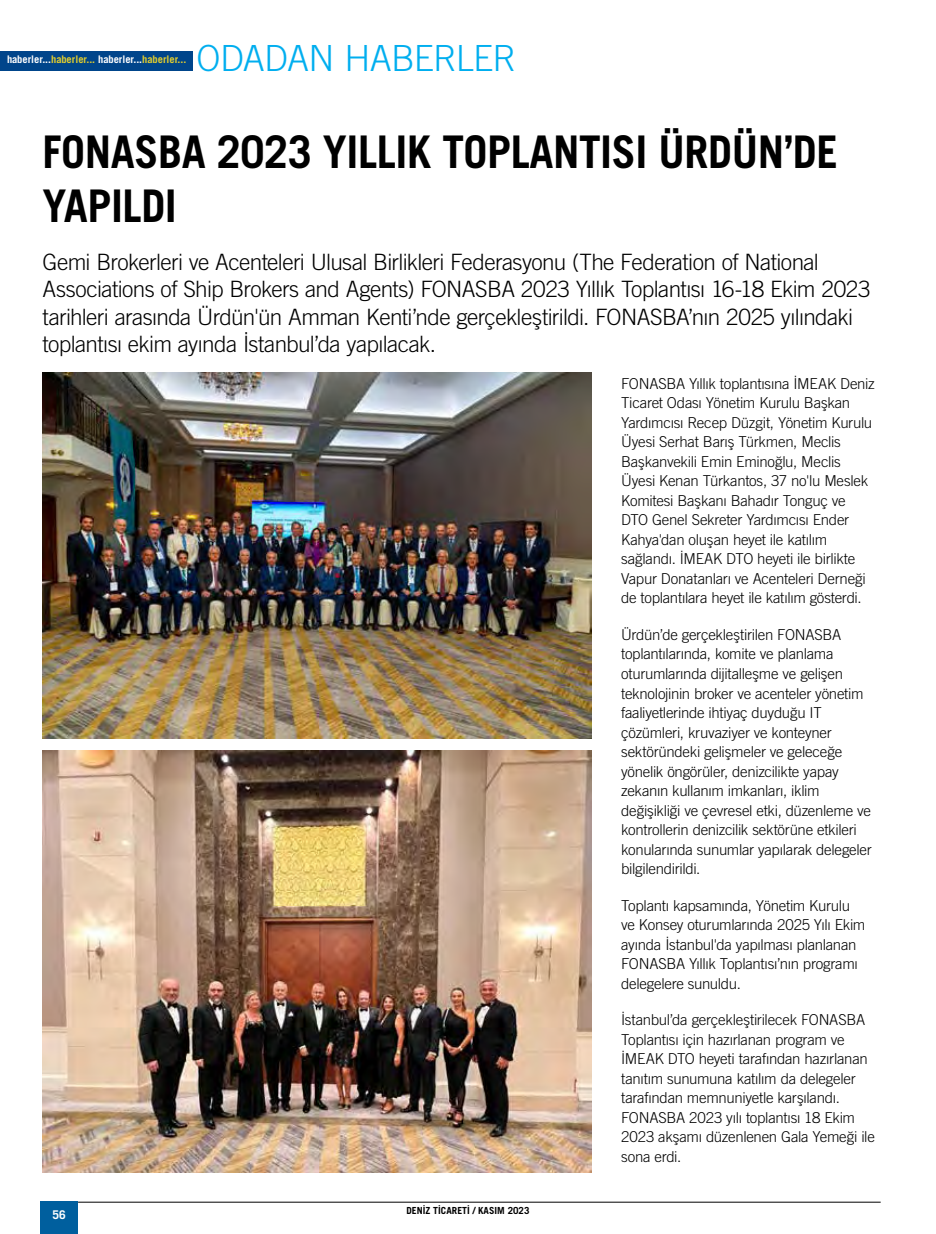
<style>
.page{position:relative;width:936px;height:1234px;background:#fff}
.page>*{position:absolute;margin:0;border:0;box-sizing:border-box;transform-origin:0 0}
.t1{font:700 45px/54px "Trade Gothic LT";letter-spacing:-.01em;color:#000;scale:.96 1}
.t2{font:300 36px "Trade Gothic LT";letter-spacing:-.02em;color:#00aeef}
.t3{font:300 22.5px/27px "Trade Gothic LT";letter-spacing:-.025em;color:#000}
.t4{font:300 15px/19.5px "Trade Gothic LT";letter-spacing:-.02em;color:#000}
.t5{font:700 12px "Trade Gothic LT";color:#fff}
.t6{font:700 10.5px "Trade Gothic LT";color:#fff}
.t7{font:700 9.75px "Trade Gothic LT";letter-spacing:.005em;color:#000}
.s1{color:#e3ce2d}
</style>
<div class="page">
<div style="left:40px;top:1200px;width:38px;height:33px;background:#005f9e"></div>
<hr style="left:78px;top:1201px;width:802px;height:1px;background:#000">
<div style="left:0;top:51px;width:192px;height:20px;background:#00458b"></div>
<img style="left:43px;top:372px;width:548px;height:366px">
<img style="left:43px;top:750px;width:548px;height:421px">
<p class="t6" style="left:7px;top:53px;width:181px">haberler...<span class="s1">haberler...</span> haberler...<span class="s1">haberler...</span></p>
<h2 class="t2" style="left:197px;top:36px;width:321px">ODADAN HABERLER</h2>
<h1 class="t1" style="left:43px;top:124px;width:830px">FONASBA 2023 YILLIK TOPLANTISI ÜRDÜN’DE<br>YAPILDI</h1>
<p class="t3" style="left:43px;top:248px;width:829px">Gemi Brokerleri ve Acenteleri Ulusal Birlikleri Federasyonu (The Federation of National Associations of Ship Brokers and Agents) FONASBA 2023 Yıllık Toplantısı 16-18 Ekim 2023 tarihleri arasında Ürdün'ün Amman Kenti’nde gerçekleştirildi. FONASBA’nın 2025 yılındaki toplantısı ekim ayında İstanbul’da yapılacak.</p>
<p class="t5" style="left:53px;top:1206px;width:15px">56</p>
<p class="t7" style="left:406px;top:1203px;width:124px">DENİZ TİCARETİ / KASIM 2023</p>
<p class="t4" style="left:621px;top:373px;width:255px">FONASBA Yıllık toplantısına İMEAK Deniz Ticaret Odası Yönetim Kurulu Başkan Yardımcısı Recep Düzgit, Yönetim Kurulu Üyesi Serhat Barış Türkmen, Meclis Başkanvekili Emin Eminoğlu, Meclis Üyesi Kenan Türkantos, 37 no'lu Meslek Komitesi Başkanı Bahadır Tonguç ve DTO Genel Sekreter Yardımcısı Ender Kahya'dan oluşan heyet ile katılım sağlandı. İMEAK DTO heyeti ile birlikte Vapur Donatanları ve Acenteleri Derneği de toplantılara heyet ile katılım gösterdi.</p>
<p class="t4" style="left:621px;top:624px;width:252px">Ürdün’de gerçekleştirilen FONASBA toplantılarında, komite ve planlama oturumlarında dijitalleşme ve gelişen teknolojinin broker ve acenteler yönetim faaliyetlerinde ihtiyaç duyduğu IT çözümleri, kruvaziyer ve konteyner sektöründeki gelişmeler ve geleceğe yönelik öngörüler, denizcilikte yapay zekanın kullanım imkanları, iklim değişikliği ve çevresel etki, düzenleme ve kontrollerin denizcilik sektörüne etkileri konularında sunumlar yapılarak delegeler bilgilendirildi.</p>
<p class="t4" style="left:621px;top:895px;width:246px">Toplantı kapsamında, Yönetim Kurulu ve Konsey oturumlarında 2025 Yılı Ekim ayında İstanbul'da yapılması planlanan FONASBA Yıllık Toplantısı’nın programı delegelere sunuldu.</p>
<p class="t4" style="left:621px;top:1009px;width:255px">İstanbul’da gerçekleştirilecek FONASBA Toplantısı için hazırlanan program ve İMEAK DTO heyeti tarafından hazırlanan tanıtım sunumuna katılım da delegeler tarafından memnuniyetle karşılandı.<br>FONASBA 2023 yılı toplantısı 18 Ekim 2023 akşamı düzenlenen Gala Yemeği ile sona erdi.</p>
</div>
